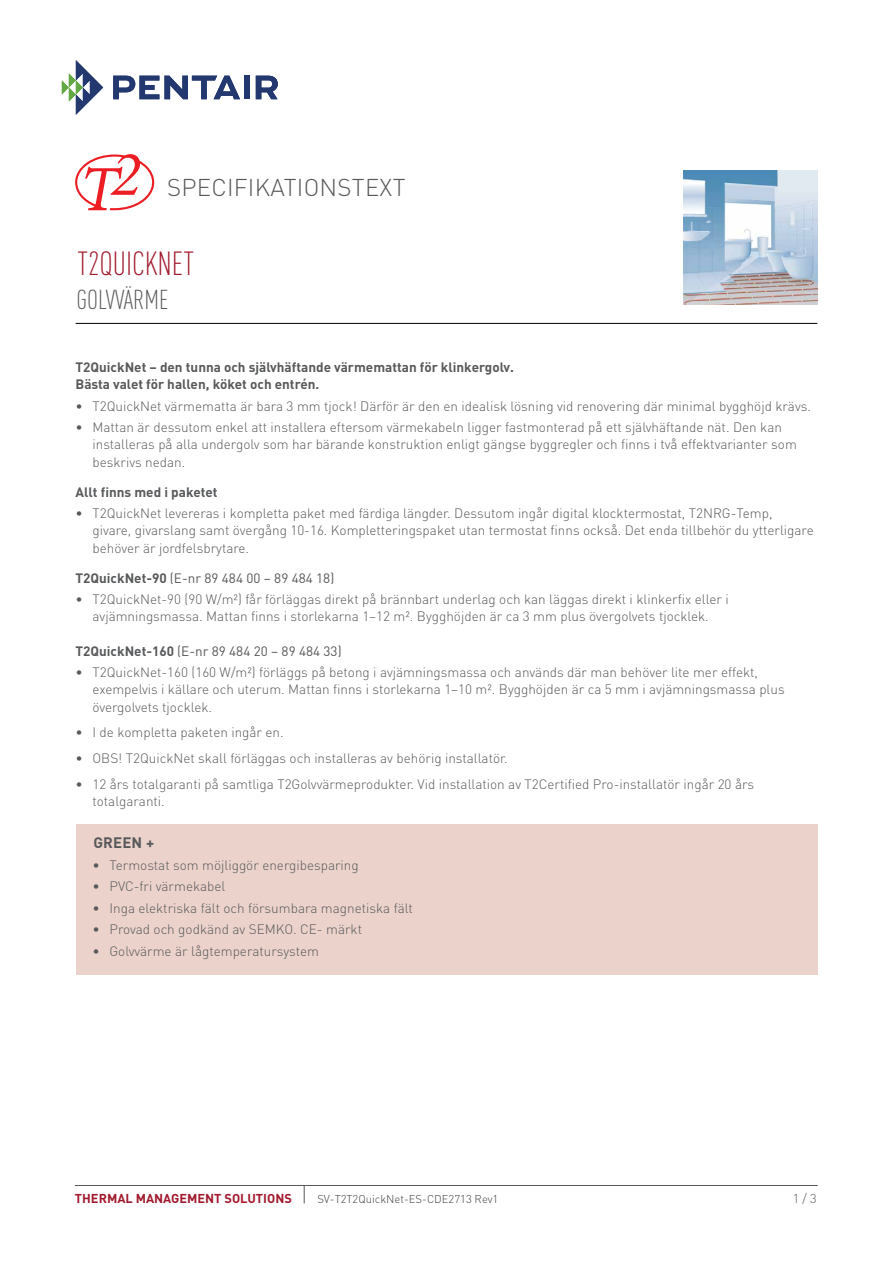
<style>
.page{position:relative;width:893px;height:1263px;background:#fff}
.page>*{position:absolute;margin:0;border:0;box-sizing:border-box;transform-origin:0 0}
.t1{font:300 33px "DIN Cond";color:#a21a2d}
.t2{font:300 27px "DIN Cond";color:#58595b}
.t3{font:300 24px "DIN Pro";letter-spacing:.01em;color:#58595b}
.t4{font:700 15px "DIN Pro";letter-spacing:.01em;color:#58595b}
.t5{font:300 13.5px/17.2px "DIN Pro";color:#58595b}
.t6{font:700 13.5px/17.2px "DIN Pro";color:#58595b}
.t7{font:13.5px "DIN Pro";color:#58595b}
.t8{font:700 12.75px "DIN Pro";color:#a21a2d}
.t9{font:300 12.75px "DIN Pro";color:#58595b}
.t10{font:300 11.25px "DIN Pro";color:#414042}
.s1{font-weight:700}
</style>
<div class="page">
<hr style="left:75px;top:1185px;width:742px;height:1px;background:#58595b">
<svg style="left:304px;top:1186px;width:1px;height:17px"></svg>
<hr style="left:76px;top:323px;width:741px;height:1px;background:#000">
<svg style="left:62px;top:60px;width:41px;height:55px"></svg>
<svg style="left:113px;top:76px;width:127px;height:23px"></svg>
<div style="left:244px;top:76px;width:6px;height:23px;background:#22386e"></div>
<svg style="left:256px;top:76px;width:22px;height:23px"></svg>
<svg style="left:75px;top:154px;width:79px;height:56px"></svg>
<div style="left:77px;top:824px;width:741px;height:151px;background:#ebd2cb"></div>
<img style="left:683px;top:171px;width:135px;height:134px">
<h3 class="t3" style="left:167px;top:171px;width:240px">Specifikationstext</h3>
<h1 class="t1" style="left:78px;top:244px;width:117px">T2QUICKNET</h1>
<h2 class="t2" style="left:77px;top:284px;width:94px">GOLVVÄRME</h2>
<p class="t6" style="left:75px;top:358px;width:440px">T2QuickNet – den tunna och självhäftande värmemattan för klinkergolv.<br>Bästa valet för hallen, köket och entrén.</p>
<p class="t5" style="left:75px;top:396px;width:737px">• T2QuickNet värmematta är bara 3 mm tjock! Därför är den en idealisk lösning vid renovering där minimal bygghöjd krävs.</p>
<p class="t5" style="left:92px;top:418px;width:706px;text-indent:-17px">• Mattan är dessutom enkel att installera eftersom värmekabeln ligger fastmonterad på ett självhäftande nät. Den kan installeras på alla undergolv som har bärande konstruktion enligt gängse byggregler och finns i två effektvarianter som beskrivs nedan.</p>
<p class="t6" style="left:75px;top:482px;width:144px">Allt finns med i paketet</p>
<p class="t5" style="left:92px;top:504px;width:723px;text-indent:-17px">• T2QuickNet levereras i kompletta paket med färdiga längder. Dessutom ingår digital klocktermostat, T2NRG-Temp, givare, givarslang samt övergång 10-16. Kompletteringspaket utan termostat finns också. Det enda tillbehör du ytterligare behöver är jordfelsbrytare.</p>
<p class="t7" style="left:75px;top:568px;width:260px"><span class="s1">T2QuickNet-90</span> (E-nr 89 484 00 – 89 484 18)</p>
<p class="t5" style="left:75px;top:590px;width:655px;text-align:center">• T2QuickNet-90 (90 W/m²) får förläggas direkt på brännbart underlag och kan läggas direkt i klinkerfix eller i avjämningsmassa. Mattan finns i storlekarna 1–12 m². Bygghöjden är ca 3 mm plus övergolvets tjocklek.</p>
<p class="t7" style="left:75px;top:642px;width:268px"><span class="s1">T2QuickNet-160</span> (E-nr 89 484 20 – 89 484 33)</p>
<p class="t5" style="left:92px;top:663px;width:694px;text-indent:-17px">• T2QuickNet-160 (160 W/m²) förläggs på betong i avjämningsmassa och används där man behöver lite mer effekt, exempelvis i källare och uterum. Mattan finns i storlekarna 1–10 m². Bygghöjden är ca 5 mm i avjämningsmassa plus övergolvets tjocklek.</p>
<p class="t5" style="left:75px;top:723px;width:210px">• I de kompletta paketen ingår en.</p>
<p class="t5" style="left:75px;top:749px;width:434px">• OBS! T2QuickNet skall förläggas och installeras av behörig installatör.</p>
<p class="t5" style="left:92px;top:775px;width:663px;text-indent:-17px">• 12 års totalgaranti på samtliga T2Golvvärmeprodukter. Vid installation av T2Certified Pro-installatör ingår 20 års totalgaranti.</p>
<p class="t4" style="left:93px;top:833px;width:62px">GREEN +</p>
<p class="t5" style="left:92px;top:856px;width:268px">• Termostat som möjliggör energibesparing</p>
<p class="t5" style="left:92px;top:877px;width:135px">• PVC-fri värmekabel</p>
<p class="t5" style="left:92px;top:899px;width:322px">• Inga elektriska fält och försumbara magnetiska fält</p>
<p class="t5" style="left:92px;top:920px;width:271px">• Provad och godkänd av SEMKO. CE- märkt</p>
<p class="t5" style="left:92px;top:942px;width:228px">• Golvvärme är lågtemperatursystem</p>
<p class="t8" style="left:75px;top:1190px;width:218px">THERMAL MANAGEMENT SOLUTIONS</p>
<p class="t9" style="left:793px;top:1190px;width:25px">1 / 3</p>
<p class="t10" style="left:317px;top:1191px;width:183px">SV-T2T2QuickNet-ES-CDE2713 Rev1</p>
</div>
